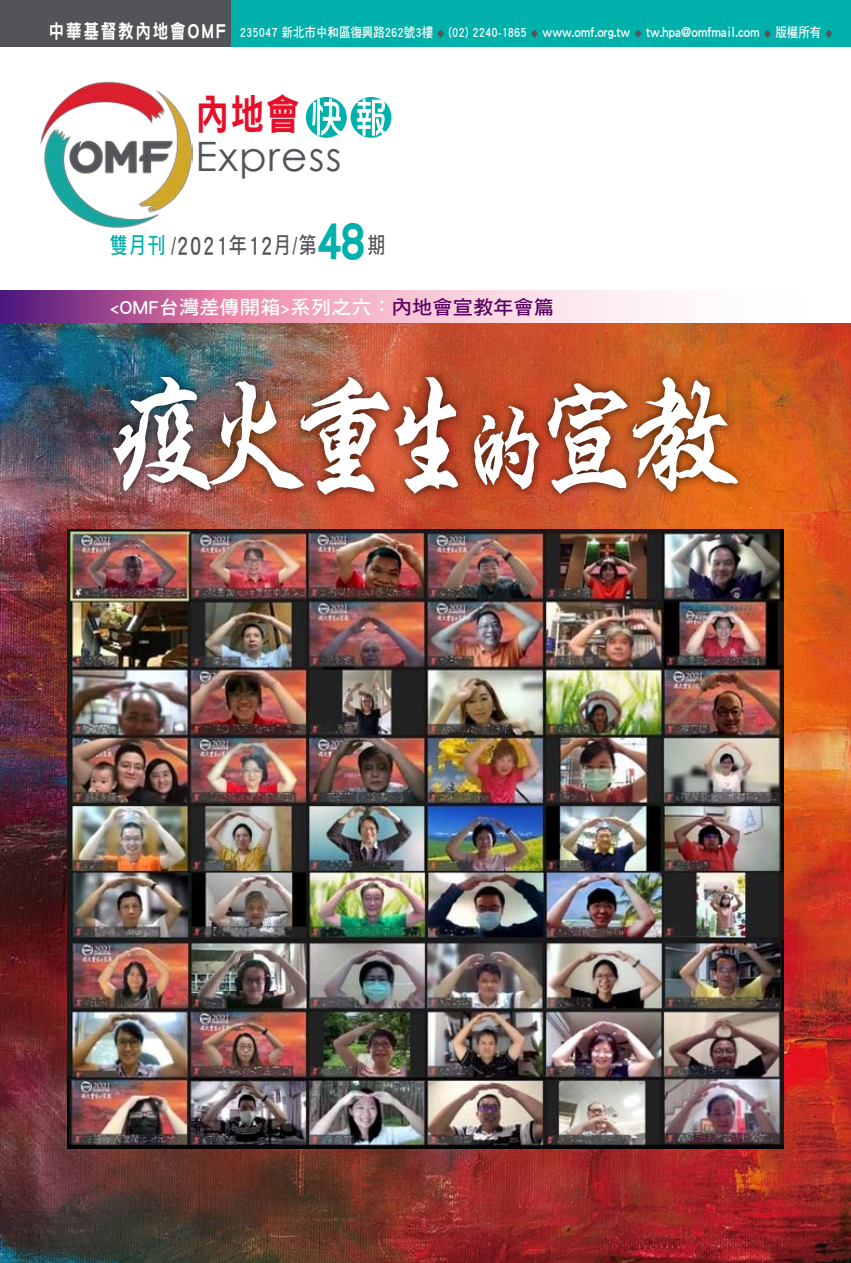
<style>
.page{position:relative;width:851px;height:1263px;background:#fff}
.page>*{position:absolute;margin:0;border:0;box-sizing:border-box;transform-origin:0 0}
.t1{font:54px "DF Hei Std W9";color:#00b1ab;scale:.8 1}
.t2{font:42px "DF Hei Std W9";color:#e6102b;scale:.8 1}
.t3{font:40.5px "Century Gothic";letter-spacing:.03em;color:#525459}
.t4{font:27px "DF Hei Std W7";letter-spacing:.05em;color:#525459;scale:.8 1}
.t5{font:22.5px "DF Hei Std W7";color:#525459;scale:.8 1}
.t6{font:19.35px "DF Hei Std W7";color:#fff;scale:1.05 1}
.t7{font:13.5px "DF Hei Std W7";color:#fff;scale:.85 1}
.s1{font-family:"DF Hei Std W9";font-size:19.5px}
.s2{font-family:"DF Hei Std W9";font-size:21px}
.s3{font-size:9px;color:#525459}
.s4{font-size:15px}
.s5{color:#5b0060}
.s6{font-size:22.5px;color:#00b1ab}
.s7{font-size:22.5px}
</style>
<div class="page">
<img style="left:40px;top:81px;width:153px;height:147px">
<div style="left:0;top:0;width:231px;height:47px;background:#525459"></div>
<div style="left:231px;top:0;width:619px;height:47px;background:#00b1ab"></div>
<div style="left:306px;top:97px;width:41px;height:41px;background:#00b1ab;border-radius:50%"></div>
<div style="left:350px;top:97px;width:41px;height:41px;background:#00b1ab;border-radius:50%"></div>
<svg style="left:312px;top:99px;width:29px;height:37px"></svg>
<svg style="left:357px;top:99px;width:28px;height:37px"></svg>
<svg style="left:0;top:291px;width:661px;height:32px;background:#d89bbd"></svg>
<img style="left:0;top:323px;width:850px;height:940px">
<div style="left:103px;top:367px;width:642px;height:136px;background:#000;opacity:.75"></div>
<img style="left:112px;top:377px;width:346px;height:118px">
<svg style="left:473px;top:406px;width:66px;height:83px"></svg>
<svg style="left:547px;top:377px;width:191px;height:117px"></svg>
<img style="left:67px;top:529px;width:716px;height:619px">
<p class="t7" style="left:49px;top:25px;width:923px"><span class="s1">中華基督教內地會</span><span class="s2">OMF</span> 235047 新北市中和區復興路262號3樓 <span class="s3">◆</span> (02) 2240-1865 <span class="s3">◆</span> <span class="s4">www.omf.org.tw</span> <span class="s3">◆</span> <span class="s4">tw.hpa@omfmail.com</span> <span class="s3">◆</span> 版權所有 <span class="s3">◆</span></p>
<h2 class="t2" style="left:195px;top:91px;width:132px">內地會</h2>
<h3 class="t3" style="left:195px;top:132px;width:147px">Express</h3>
<h1 class="t1" style="left:316px;top:210px;width:64px">48</h1>
<h3 class="t6" style="left:109px;top:296px;width:425px">&lt;OMF台灣差傳開箱&gt;系列之六：<span class="s5">內地會宣教年會篇</span></h3>
<h3 class="t4" style="left:110px;top:231px;width:260px"><span class="s6">雙月刊</span> <span class="s7">/</span>2021<span class="s7">年</span>12<span class="s7">月/第</span></h3>
<h3 class="t5" style="left:367px;top:233px;width:24px">期</h3>
</div>
